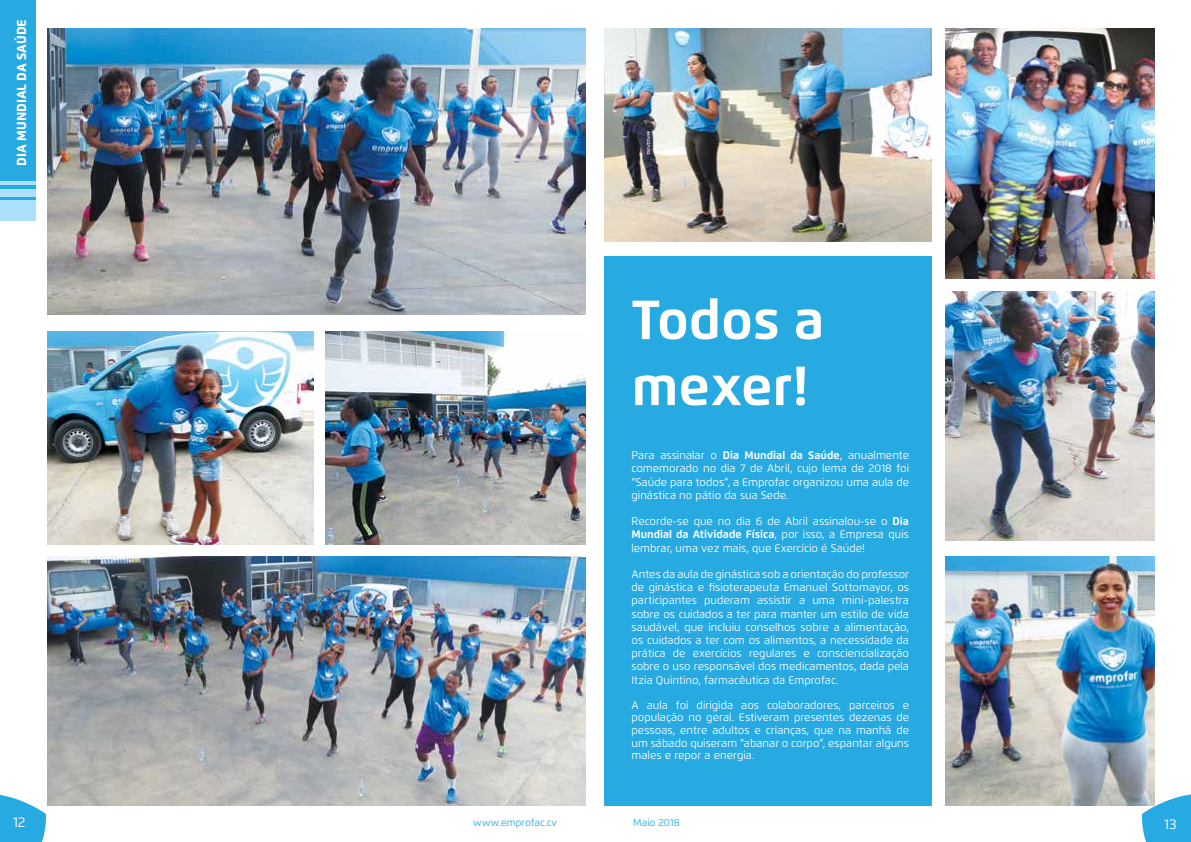
<style>
.page{position:relative;width:1191px;height:842px;background:#fff}
.page>*{position:absolute;margin:0;border:0;box-sizing:border-box;transform-origin:0 0}
.t1{font:700 55px/66px "Flexo";color:#fff}
.t2{font:14px "Flexo";color:#fff}
.t3{font:800 13px "Flexo";color:#fff}
.t4{font:11px/13.2px "Flexo";color:#fff;text-align:justify}
.t5{font:10px "Flexo";color:#27aae1}
.s1{font-weight:700}
</style>
<div class="page">
<svg style="left:0;top:795px;width:46px;height:47px"></svg>
<svg style="left:1142px;top:794px;width:49px;height:48px;background:#41b4e4"></svg>
<div style="left:0;top:0;width:36px;height:203px;background:#27aae1"></div>
<div style="left:0;top:200px;width:36px;height:20px;background:#abe1fa"></div>
<div style="left:0;top:189px;width:36px;height:7px;background:#abe1fa"></div>
<hr style="left:0;top:182px;width:36px;height:3px;background:#abe1fa">
<img style="left:47px;top:332px;width:266px;height:213px">
<img style="left:326px;top:332px;width:260px;height:213px">
<img style="left:605px;top:29px;width:326px;height:213px">
<img style="left:945px;top:29px;width:210px;height:249px">
<img style="left:945px;top:291px;width:210px;height:250px">
<img style="left:945px;top:556px;width:210px;height:250px">
<div style="left:605px;top:256px;width:326px;height:550px;background:#27aae1"></div>
<img style="left:47px;top:29px;width:539px;height:285px">
<img style="left:47px;top:556px;width:539px;height:250px">
<p class="t3" style="left:13px;top:166px;width:146px;rotate:-90deg">dia mundial da saúde</p>
<h1 class="t1" style="left:631px;top:286px;width:194px">Todos a mexer!</h1>
<p class="t4" style="left:631px;top:449px;width:279px">Para assinalar o <span class="s1">Dia Mundial da Saúde</span>, anualmente comemorado no dia 7 de Abril, cujo lema de 2018 foi “Saúde para todos”, a Emprofac organizou uma aula de ginástica no pátio da sua Sede.</p>
<p class="t4" style="left:631px;top:515px;width:279px">Recorde-se que no dia 6 de Abril assinalou-se o <span class="s1">Dia Mundial da Atividade Física</span>, por isso, a Empresa quis lembrar, uma vez mais, que Exercício é Saúde!</p>
<p class="t4" style="left:631px;top:567px;width:279px">Antes da aula de ginástica sob a orientação do professor de ginástica e fisioterapeuta Emanuel Sottomayor, os participantes puderam assistir a uma mini-palestra sobre os cuidados a ter para manter um estilo de vida saudável, que incluiu conselhos sobre a alimentação, os cuidados a ter com os alimentos, a necessidade da prática de exercícios regulares e consciencialização sobre o uso responsável dos medicamentos, dada pela Itzia Quintino, farmacêutica da Emprofac.</p>
<p class="t4" style="left:631px;top:699px;width:279px;line-height:12.6px">A aula foi dirigida aos colaboradores, parceiros e população no geral. Estiveram presentes dezenas de pessoas, entre adultos e crianças, que na manhã de um sábado quiseram “abanar o corpo”, espantar alguns males e repor a energia.</p>
<p class="t2" style="left:13px;top:814px;width:14px">12</p>
<p class="t5" style="left:473px;top:816px;width:85px">www.emprofac.cv</p>
<p class="t5" style="left:633px;top:816px;width:48px">Maio 2018</p>
<p class="t2" style="left:1164px;top:816px;width:14px">13</p>
</div>
